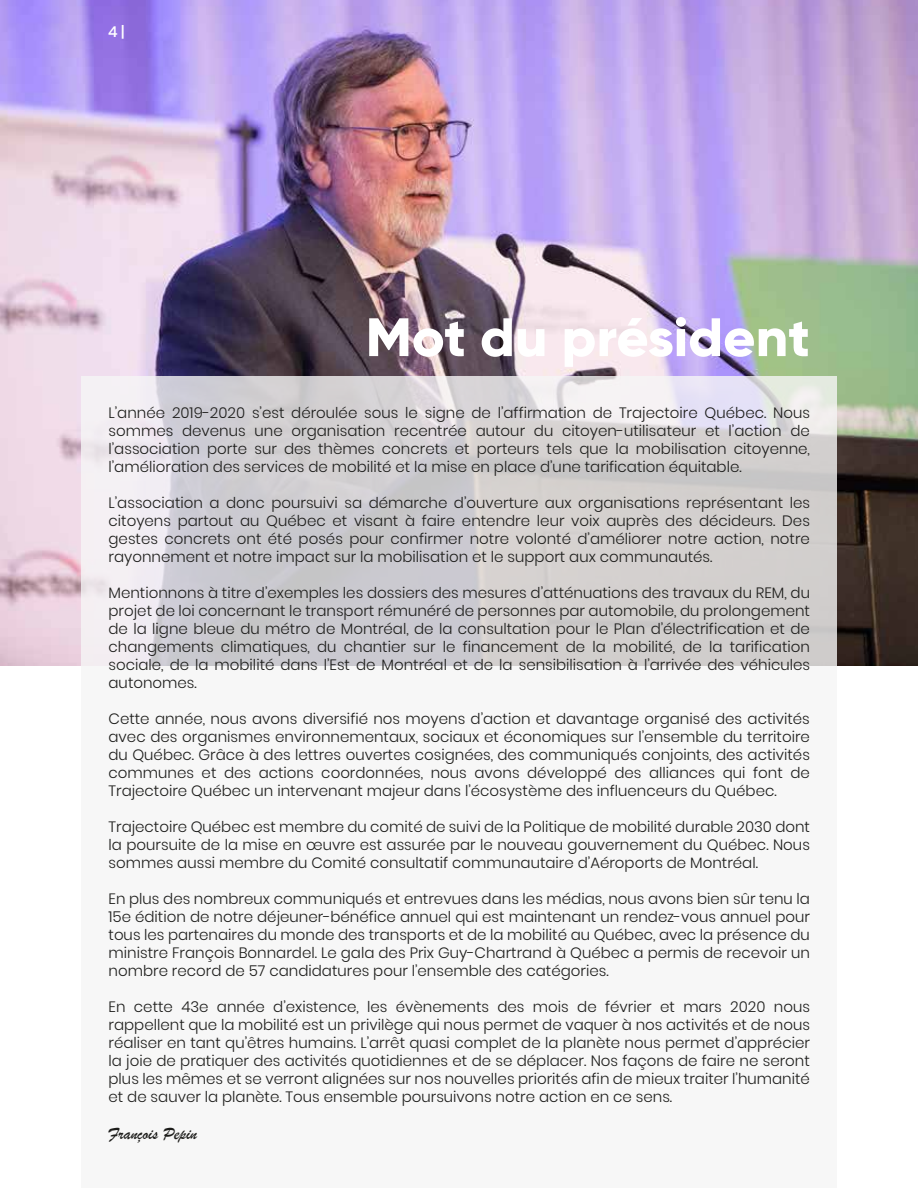
<style>
.page{position:relative;width:918px;height:1188px;background:#fff}
.page>*{position:absolute;margin:0;border:0;box-sizing:border-box;transform-origin:0 0}
.t1{font:800 54px "Gilroy";color:#fff;scale:1.04 1}
.t2{font:18px "Brush Script";color:#1d1d1b}
.t3{font:300 15px/18px "Poppins";color:#1d1d1b;text-align:justify}
.t4{font:500 15px "Poppins";color:#fff}
</style>
<div class="page">
<img style="left:0;top:0;width:918px;height:666px">
<svg style="left:81px;top:376px;width:756px;height:290px;background:#d5d2d5"></svg>
<p class="t4" style="left:108px;top:23px;width:18px">4 |</p>
<h1 class="t1" style="left:366px;top:303px;width:429px">Mot du président</h1>
<p class="t3" style="left:109px;top:403px;width:703px">L’année 2019-2020 s’est déroulée sous le signe de l’affirmation de Trajectoire Québec. Nous sommes devenus une organisation recentrée autour du citoyen-utilisateur et l’action de l’association porte sur des thèmes concrets et porteurs tels que la mobilisation citoyenne, l’amélioration des services de mobilité et la mise en place d’une tarification équitable.</p>
<p class="t3" style="left:109px;top:493px;width:703px">L’association a donc poursuivi sa démarche d’ouverture aux organisations représentant les citoyens partout au Québec et visant à faire entendre leur voix auprès des décideurs. Des gestes concrets ont été posés pour confirmer notre volonté d’améliorer notre action, notre rayonnement et notre impact sur la mobilisation et le support aux communautés.</p>
<p class="t3" style="left:109px;top:583px;width:703px">Mentionnons à titre d’exemples les dossiers des mesures d’atténuations des travaux du REM, du projet de loi concernant le transport rémunéré de personnes par automobile, du prolongement de la ligne bleue du métro de Montréal, de la consultation pour le Plan d’électrification et de changements climatiques, du chantier sur le financement de la mobilité, de la tarification sociale, de la mobilité dans l’Est de Montréal et de la sensibilisation à l’arrivée des véhicules autonomes.</p>
<p class="t3" style="left:109px;top:709px;width:703px">Cette année, nous avons diversifié nos moyens d’action et davantage organisé des activités avec des organismes environnementaux, sociaux et économiques sur l’ensemble du territoire du Québec. Grâce à des lettres ouvertes cosignées, des communiqués conjoints, des activités communes et des actions coordonnées, nous avons développé des alliances qui font de Trajectoire Québec un intervenant majeur dans l’écosystème des influenceurs du Québec.</p>
<p class="t3" style="left:109px;top:817px;width:703px">Trajectoire Québec est membre du comité de suivi de la Politique de mobilité durable 2030 dont la poursuite de la mise en œuvre est assurée par le nouveau gouvernement du Québec. Nous sommes aussi membre du Comité consultatif communautaire d’Aéroports de Montréal.</p>
<p class="t3" style="left:109px;top:889px;width:703px">En plus des nombreux communiqués et entrevues dans les médias, nous avons bien sûr tenu la 15e édition de notre déjeuner-bénéfice annuel qui est maintenant un rendez-vous annuel pour tous les partenaires du monde des transports et de la mobilité au Québec, avec la présence du ministre François Bonnardel. Le gala des Prix Guy-Chartrand à Québec a permis de recevoir un nombre record de 57 candidatures pour l’ensemble des catégories.</p>
<p class="t3" style="left:109px;top:997px;width:703px">En cette 43e année d’existence, les évènements des mois de février et mars 2020 nous rappellent que la mobilité est un privilège qui nous permet de vaquer à nos activités et de nous réaliser en tant qu’êtres humains. L’arrêt quasi complet de la planète nous permet d’apprécier la joie de pratiquer des activités quotidiennes et de se déplacer. Nos façons de faire ne seront plus les mêmes et se verront alignées sur nos nouvelles priorités afin de mieux traiter l’humanité et de sauver la planète. Tous ensemble poursuivons notre action en ce sens.</p>
<p class="t2" style="left:109px;top:1122px;width:90px">François Pepin</p>
</div>
